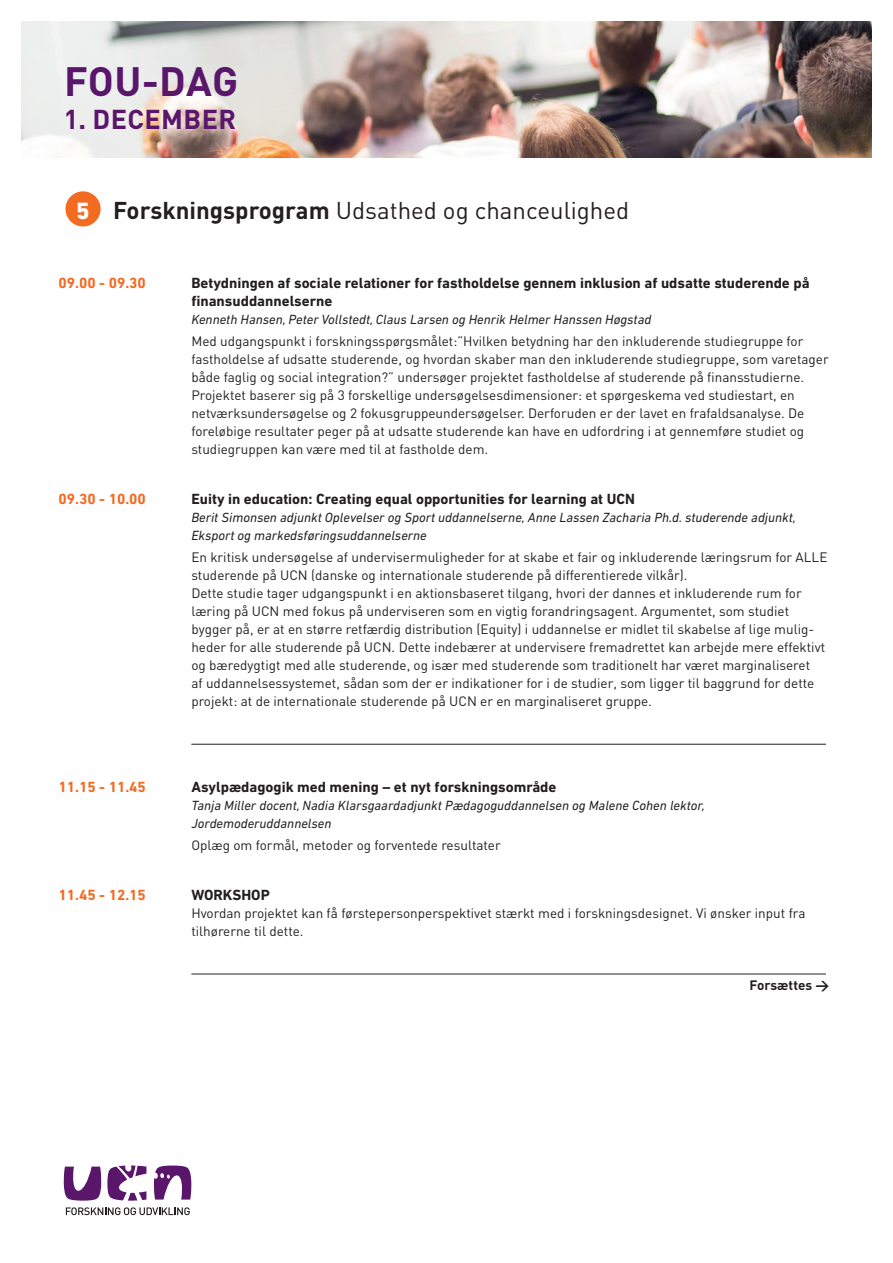
<style>
.page{position:relative;width:893px;height:1263px;background:#fff}
.page>*{position:absolute;margin:0;border:0;box-sizing:border-box;transform-origin:0 0}
.t1{font:700 40.5px "DIN";letter-spacing:.005em;color:#5a166b}
.t2{font:700 27px "DIN";letter-spacing:.015em;color:#5a166b}
.t3{font:24px "DIN";color:#231f20}
.t4{font:700 15px/18px "DIN Next LT Pro";color:#231f20}
.t5{font:700 15px "DIN Next LT Pro";color:#f36a21}
.t6{font:13.5px/18px "DIN";color:#231f20}
.t7{font:italic 13.5px/18px "DIN Next LT Pro";color:#231f20}
.t8{font:700 13.5px "DIN";color:#231f20}
.s1{font-family:"DIN Next LT Pro";font-weight:800;color:#fff}
.s2{font-weight:700}
</style>
<div class="page">
<svg style="left:64px;top:1166px;width:37px;height:34px"></svg>
<svg style="left:154px;top:1165px;width:37px;height:34px"></svg>
<svg style="left:107px;top:1165px;width:39px;height:36px"></svg>
<svg style="left:66px;top:1207px;width:124px;height:8px"></svg>
<div style="left:65px;top:191px;width:36px;height:35px;background:#f36a21;border-radius:50%"></div>
<hr style="left:191px;top:744px;width:635px;height:1px;background:#231f20">
<hr style="left:191px;top:974px;width:635px;height:1px;background:#231f20">
<img style="left:21px;top:21px;width:851px;height:136px">
<h1 class="t1" style="left:64px;top:55px;width:176px">FOU-DAG</h1>
<h2 class="t2" style="left:64px;top:102px;width:174px">1. DECEMBER</h2>
<h3 class="t3" style="left:76px;top:195px;width:554px"><span class="s1">5</span> <span class="s2">Forskningsprogram</span> Udsathed og chanceulighed</h3>
<p class="t5" style="left:58px;top:274px;width:89px">09.00 - 09.30</p>
<p class="t5" style="left:58px;top:490px;width:89px">09.30 - 10.00</p>
<p class="t5" style="left:58px;top:778px;width:89px">11.15 - 11.45</p>
<p class="t5" style="left:58px;top:886px;width:89px">11.45 - 12.15</p>
<p class="t4" style="left:191px;top:274px;width:620px">Betydningen af sociale relationer for fastholdelse gennem inklusion af udsatte studerende på finansuddannelserne</p>
<p class="t7" style="left:191px;top:310px;width:461px">Kenneth Hansen, Peter Vollstedt, Claus Larsen og Henrik Helmer Hanssen Høgstad</p>
<p class="t6" style="left:191px;top:332px;width:639px">Med udgangspunkt i forskningsspørgsmålet:”Hvilken betydning har den inkluderende studiegruppe for fastholdelse af udsatte studerende, og hvordan skaber man den inkluderende studiegruppe, som varetager både faglig og social integration?” undersøger projektet fastholdelse af studerende på finansstudierne.<br>Projektet baserer sig på 3 forskellige undersøgelsesdimensioner: et spørgeskema ved studiestart, en netværksundersøgelse og 2 fokusgruppeundersøgelser. Derforuden er der lavet en frafaldsanalyse. De foreløbige resultater peger på at udsatte studerende kan have en udfordring i at gennemføre studiet og studiegruppen kan være med til at fastholde dem.</p>
<p class="t4" style="left:191px;top:490px;width:445px">Euity in education: Creating equal opportunities for learning at UCN</p>
<p class="t7" style="left:191px;top:508px;width:606px">Berit Simonsen adjunkt Oplevelser og Sport uddannelserne, Anne Lassen Zacharia Ph.d. studerende adjunkt,<br>Eksport og markedsføringsuddannelserne</p>
<p class="t6" style="left:191px;top:548px;width:638px">En kritisk undersøgelse af undervisermuligheder for at skabe et fair og inkluderende læringsrum for ALLE studerende på UCN (danske og internationale studerende på differentierede vilkår).<br>Dette studie tager udgangspunkt i en aktionsbaseret tilgang, hvori der dannes et inkluderende rum for læring på UCN med fokus på underviseren som en vigtig forandringsagent. Argumentet, som studiet bygger på, er at en større retfærdig distribution (Equity) i uddannelse er midlet til skabelse af lige mulig&shy;heder for alle studerende på UCN. Dette indebærer at undervisere fremadrettet kan arbejde mere effektivt og bæredygtigt med alle studerende, og især med studerende som traditionelt har været marginaliseret<br>af uddannelsessystemet, sådan som der er indikationer for i de studier, som ligger til baggrund for dette projekt: at de internationale studerende på UCN er en marginaliseret gruppe.</p>
<p class="t4" style="left:191px;top:778px;width:367px">Asylpædagogik med mening – et nyt forskningsområde</p>
<p class="t7" style="left:191px;top:796px;width:515px">Tanja Miller docent, Nadia Klarsgaardadjunkt Pædagoguddannelsen og Malene Cohen lektor,<br>Jordemoderuddannelsen</p>
<p class="t6" style="left:191px;top:836px;width:311px">Oplæg om formål, metoder og forventede resultater</p>
<p class="t4" style="left:191px;top:886px;width:80px">WORKSHOP</p>
<p class="t6" style="left:191px;top:904px;width:616px">Hvordan projektet kan få førstepersonperspektivet stærkt med i forskningsdesignet. Vi ønsker input fra tilhørerne til dette.</p>
<p class="t8" style="left:750px;top:976px;width:81px">Forsættes &gt;</p>
</div>
